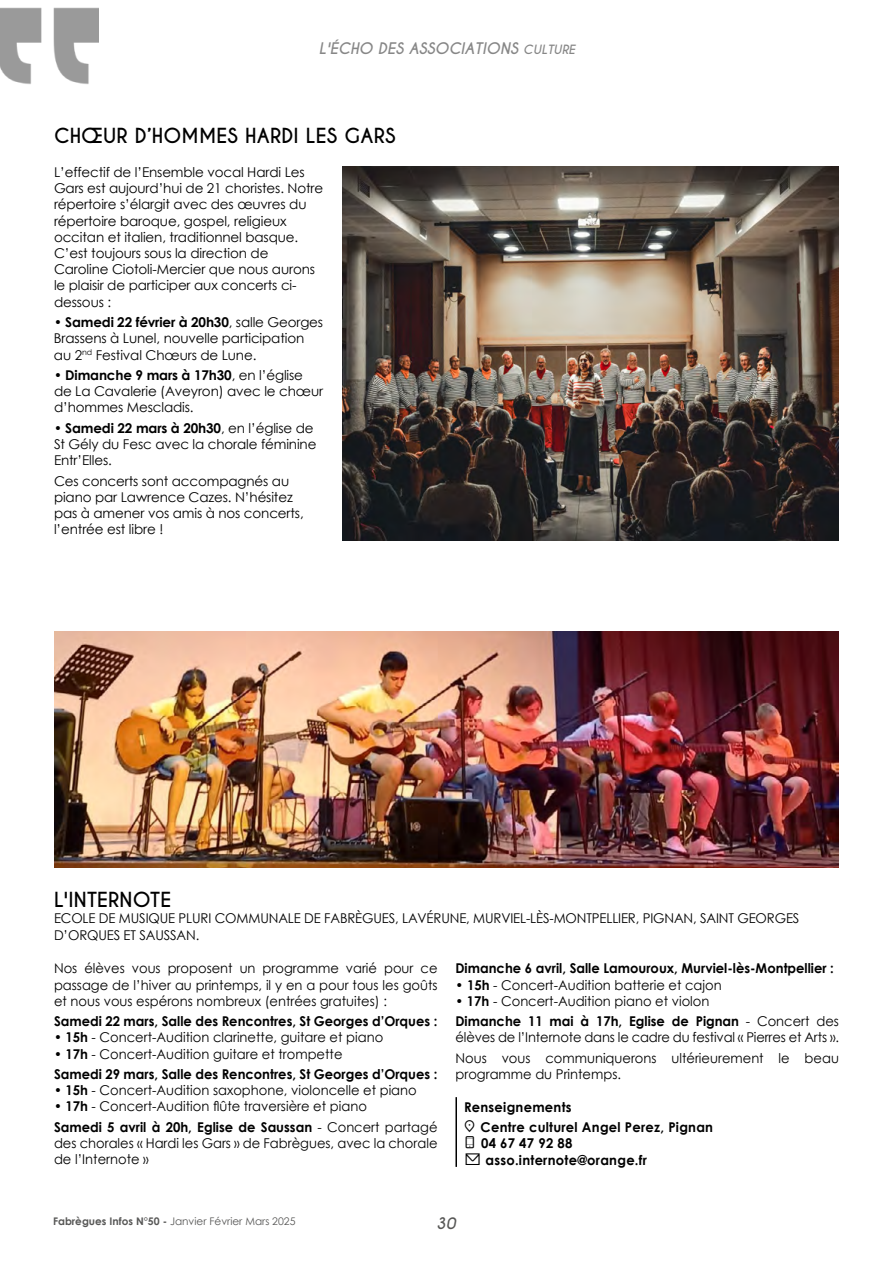
<style>
.page{position:relative;width:893px;height:1263px;background:#fff}
.page>*{position:absolute;margin:0;border:0;box-sizing:border-box;transform-origin:0 0}
.t1{font:700 19.5px "Caviar Dreams";letter-spacing:.01em;color:#000}
.t2{font:italic 700 15px "Caviar Dreams";color:#878787}
.t3{font:italic 700 15px "Caviar Dreams";color:#575756}
.t4{font:13.5px/16.2px "Century Gothic";letter-spacing:-.01em;color:#000}
.t5{font:700 13.5px/20.4px "Century Gothic";color:#000}
.t6{font:700 13.5px/19.8px "Century Gothic";letter-spacing:.02em;color:#000}
.t7{font:10.5px "Century Gothic";color:#575756}
.s1{font-size:12px}
.s2{font-weight:700}
.s3{font-weight:400}
.s4{font-family:"Aquawax Pro Pictograms";font-weight:400;font-size:16.5px}
</style>
<div class="page">
<img style="left:0;top:7px;width:99px;height:77px">
<img style="left:343px;top:167px;width:496px;height:373px">
<hr style="left:455px;top:1097px;width:2px;height:70px;background:#000">
<img style="left:54px;top:631px;width:785px;height:236px">
<p class="t2" style="left:319px;top:39px;width:258px">L'ÉCHO DES ASSOCIATIONS <span class="s1">CULTURE</span></p>
<h1 class="t1" style="left:54px;top:124px;width:343px">CHŒUR D’HOMMES HARDI LES GARS</h1>
<p class="t4" style="left:54px;top:164px;width:271px">L’effectif de l’Ensemble vocal Hardi Les Gars est aujourd’hui de 21 choristes. Notre répertoire s’élargit avec des œuvres du répertoire baroque, gospel, religieux occitan et italien, traditionnel basque.<br>C’est toujours sous la direction de Caroline Ciotoli-Mercier que nous aurons le plaisir de participer aux concerts ci&shy;dessous :</p>
<p class="t4" style="left:54px;top:314px;width:271px"><span class="s2">• Samedi 22 février à 20h30</span>, salle Georges<br>Brassens à Lunel, nouvelle participation au 2<sup>nd</sup> Festival Chœurs de Lune.</p>
<p class="t4" style="left:54px;top:367px;width:271px"><span class="s2">• Dimanche 9 mars à 17h30</span>, en l’église de La Cavalerie (Aveyron) avec le chœur d’hommes Mescladis.</p>
<p class="t4" style="left:54px;top:420px;width:264px"><span class="s2">• Samedi 22 mars à 20h30</span>, en l’église de<br>St Gély du Fesc avec la chorale féminine<br>Entr’Elles.</p>
<p class="t4" style="left:54px;top:472px;width:251px">Ces concerts sont accompagnés au piano par Lawrence Cazes. N’hésitez pas à amener vos amis à nos concerts, l’entrée est libre !</p>
<h1 class="t1" style="left:54px;top:888px;width:119px">L'INTERNOTE</h1>
<p class="t4" style="left:54px;top:910px;width:747px">ECOLE DE MUSIQUE PLURI COMMUNALE DE FABRÈGUES, LAVÉRUNE, MURVIEL-LÈS-MONTPELLIER, PIGNAN, SAINT GEORGES<br>D’ORQUES ET SAUSSAN.</p>
<p class="t4" style="left:54px;top:960px;width:385px;text-align:justify">Nos élèves vous proposent un programme varié pour ce passage de l’hiver au printemps, il y en a pour tous les goûts et nous vous espérons nombreux (entrées gratuites) :</p>
<p class="t5" style="left:54px;top:1010px;width:385px">Samedi 22 mars, Salle des Rencontres, St Georges d’Orques :</p>
<p class="t4" style="left:54px;top:1029px;width:331px"><span class="s2">• 15h</span> - Concert-Audition clarinette, guitare et piano</p>
<p class="t5" style="left:54px;top:1043px;width:385px">• 17h <span class="s3">- Concert-Audition guitare et trompette<br></span>Samedi 29 mars, Salle des Rencontres, St Georges d’Orques :</p>
<p class="t4" style="left:54px;top:1082px;width:364px"><span class="s2">• 15h</span> - Concert-Audition saxophone, violoncelle et piano</p>
<p class="t4" style="left:54px;top:1096px;width:385px;line-height:20.4px"><span class="s2">• 17h</span> - Concert-Audition flûte traversière et piano<br><span class="s2">Samedi 5 avril à 20h, Eglise de Saussan</span> - Concert partagé</p>
<p class="t4" style="left:54px;top:1135px;width:385px">des chorales « Hardi les Gars » de Fabrègues, avec la chorale de l’Internote »</p>
<p class="t5" style="left:455px;top:957px;width:380px">Dimanche 6 avril, Salle Lamouroux, Murviel-lès-Montpellier :</p>
<p class="t4" style="left:455px;top:976px;width:268px"><span class="s2">• 15h</span> - Concert-Audition batterie et cajon</p>
<p class="t4" style="left:455px;top:990px;width:385px;line-height:20.4px"><span class="s2">• 17h</span> - Concert-Audition piano et violon<br><span class="s2">Dimanche 11 mai à 17h, Eglise de Pignan</span> - Concert des</p>
<p class="t4" style="left:455px;top:1027px;width:385px;line-height:20.4px">élèves de l’Internote dans le cadre du festival « Pierres et Arts ».<br>Nous vous communiquerons ultérieurement le beau</p>
<p class="t4" style="left:455px;top:1066px;width:167px">programme du Printemps.</p>
<p class="t6" style="left:464px;top:1096px;width:251px">Renseignements<br><span class="s4">l</span> Centre culturel Angel Perez, Pignan</p>
<p class="t6" style="left:464px;top:1134px;width:185px;line-height:16.5px"><span class="s4">A</span> 04 67 47 92 88<br><span class="s4">k</span> asso.internote@orange.fr</p>
<p class="t7" style="left:53px;top:1214px;width:244px"><span class="s2">Fabrègues Infos N°50 -</span> Janvier Février Mars 2025</p>
<p class="t3" style="left:436px;top:1214px;width:21px">30</p>
</div>
